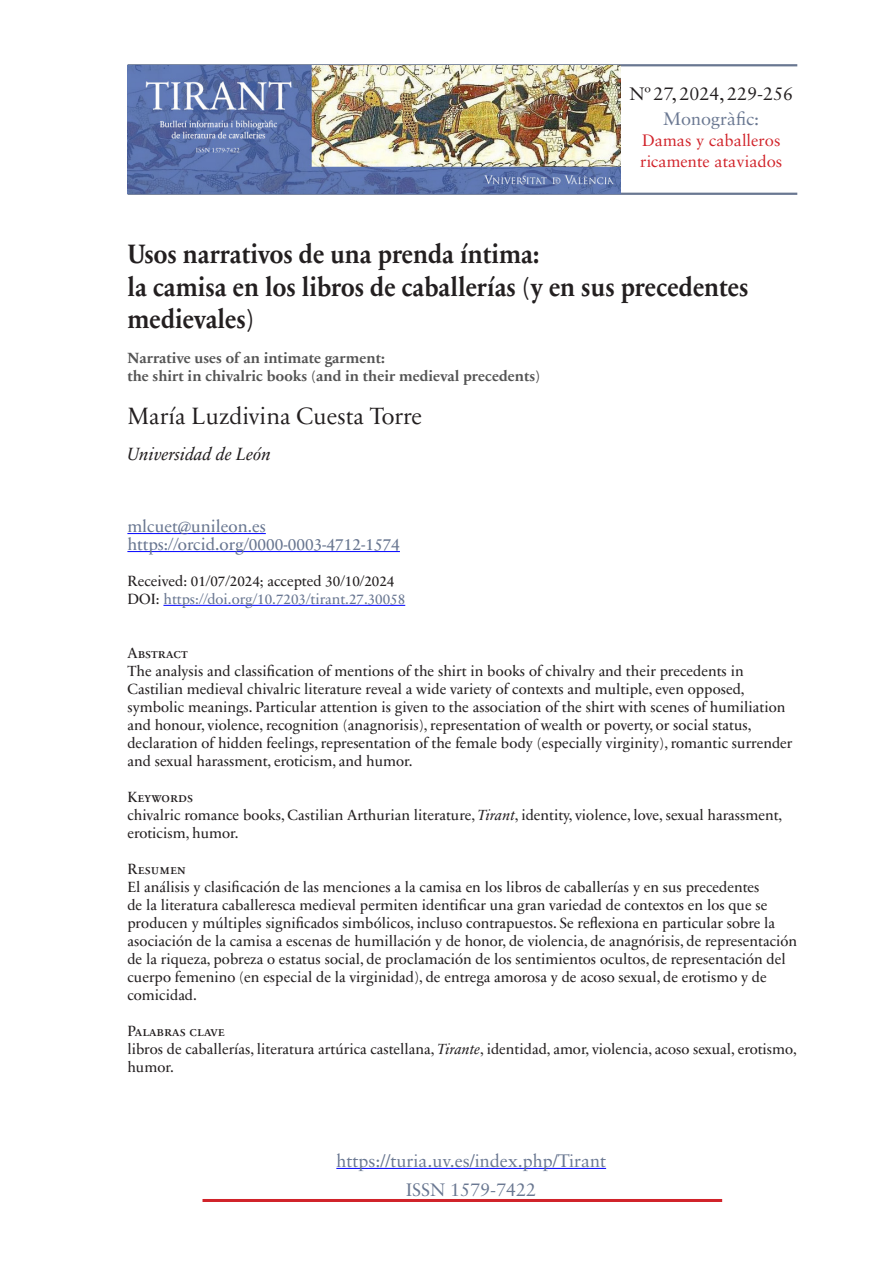
<style>
.page{position:relative;width:893px;height:1263px;background:#fff}
.page>*{position:absolute;margin:0;border:0;box-sizing:border-box;transform-origin:0 0}
.Títol_article_TIRANT{font:700 27px/32.4px "Sabon Next LT Pro";color:#231f20;scale:.9 1}
.Nom_autor_TIRANT{font:24px "Sabon Next LT Pro Display";color:#231f20}
.t1{font:18px/29.5px "Sabon LT Pro";color:#697791;text-align:center}
.Nom_institució_TIRANT{font:italic 18px "Sabon Next LT Pro";color:#231f20}
.t2{font:18px "Sabon LT Pro";color:#231f20}
.Mail_i_Orcid_autor_TIRANT{font:17.25px "Sabon Next LT Pro";color:#697791}
.t3{font:16.5px "Sabon LT Pro";color:#d1232a}
.Párrafo_A___KW_TIRANT{font:15px/18px "Sabon Next LT Pro";color:#231f20}
.A__KW_en_pàgina_2{font:15px/18px "Sabon Next LT Pro";color:#231f20}
.Títol_traduït_TIRANT{font:700 15px "Sabon Next LT Pro";color:#555}
.Rebut_Acceptat_TIRANT{font:15px "Sabon Next LT Pro";color:#697791}
.Rebut_Acceptat_TIRANT-2{font:15px "Sabon Next LT Pro";color:#231f20}
.s1{color:#231f20}
.s2{font-style:italic}
</style>
<div class="page">
<hr style="left:202px;top:1199px;width:520px;height:3px;background:#d1232a">
<hr style="left:128px;top:64px;width:669px;height:2px;background:#697791">
<hr style="left:128px;top:193px;width:669px;height:2px;background:#697791">
<img style="left:128px;top:65px;width:492px;height:128px">
<hr style="left:336px;top:1168px;width:270px;height:1px;background:#00f">
<hr style="left:127px;top:533px;width:139px;height:1px;background:#00f">
<hr style="left:127px;top:551px;width:273px;height:1px;background:#00f">
<hr style="left:163px;top:605px;width:242px;height:1px;background:#00f">
<p class="t2" style="left:630px;top:82px;width:165px">Nº 27, 2024, 229-256</p>
<p class="t1" style="left:663px;top:104px;width:98px">Monogràfic:</p>
<p class="t3" style="left:642px;top:130px;width:140px">Damas y caballeros</p>
<p class="t3" style="left:640px;top:151px;width:144px">ricamente ataviados</p>
<p class="Títol_article_TIRANT" style="left:127px;top:237px;width:459px">Usos narrativos de una prenda íntima:</p>
<p class="Títol_article_TIRANT" style="left:127px;top:269px;width:692px">la camisa en los libros de caballerías (y en sus precedentes medievales)</p>
<p class="Títol_traduït_TIRANT" style="left:127px;top:346px;width:259px">Narrative uses of an intimate garment:</p>
<p class="Títol_traduït_TIRANT" style="left:127px;top:364px;width:414px">the shirt in chivalric books (and in their medieval precedents)</p>
<p class="Nom_autor_TIRANT" style="left:127px;top:397px;width:296px">María Luzdivina Cuesta Torre</p>
<p class="Nom_institució_TIRANT" style="left:127px;top:440px;width:145px">Universidad de León</p>
<p class="Mail_i_Orcid_autor_TIRANT" style="left:127px;top:513px;width:140px">mlcuet@unileon.es</p>
<p class="Mail_i_Orcid_autor_TIRANT" style="left:127px;top:531px;width:274px">https://orcid.org/0000-0003-4712-1574</p>
<p class="Rebut_Acceptat_TIRANT-2" style="left:127px;top:569px;width:269px">Received: 01/07/2024; accepted 30/10/2024</p>
<p class="Rebut_Acceptat_TIRANT" style="left:127px;top:587px;width:279px"><span class="s1">DOI:</span> https://doi.org/10.7203/tirant.27.30058</p>
<p class="Párrafo_A___KW_TIRANT" style="left:127px;top:643px;width:62px">Abstract</p>
<p class="Párrafo_A___KW_TIRANT" style="left:127px;top:661px;width:667px">The analysis and classification of mentions of the shirt in books of chivalry and their precedents in Castilian medieval chivalric literature reveal a wide variety of contexts and multiple, even opposed, symbolic meanings. Particular attention is given to the association of the shirt with scenes of humiliation and honour, violence, recognition (anagnorisis), representation of wealth or poverty, or social status, declaration of hidden feelings, representation of the female body (especially virginity), romantic surrender and sexual harassment, eroticism, and humor.</p>
<p class="Párrafo_A___KW_TIRANT" style="left:127px;top:787px;width:67px">Keywords</p>
<p class="Párrafo_A___KW_TIRANT" style="left:127px;top:805px;width:656px">chivalric romance books, Castilian Arthurian literature, <span class="s2">Tirant</span>, identity, violence, love, sexual harassment, eroticism, humor.</p>
<p class="Párrafo_A___KW_TIRANT" style="left:127px;top:859px;width:60px">Resumen</p>
<p class="A__KW_en_pàgina_2" style="left:127px;top:877px;width:671px">El análisis y clasificación de las menciones a la camisa en los libros de caballerías y en sus precedentes<br>de la literatura caballeresca medieval permiten identificar una gran variedad de contextos en los que se producen y múltiples significados simbólicos, incluso contrapuestos. Se reflexiona en particular sobre la asociación de la camisa a escenas de humillación y de honor, de violencia, de anagnórisis, de representación de la riqueza, pobreza o estatus social, de proclamación de los sentimientos ocultos, de representación del cuerpo femenino (en especial de la virginidad), de entrega amorosa y de acoso sexual, de erotismo y de comicidad.</p>
<p class="Párrafo_A___KW_TIRANT" style="left:127px;top:1021px;width:99px">Palabras clave</p>
<p class="Párrafo_A___KW_TIRANT" style="left:127px;top:1039px;width:671px">libros de caballerías, literatura artúrica castellana, <span class="s2">Tirante</span>, identidad, amor, violencia, acoso sexual, erotismo, humor.</p>
<p class="t1" style="left:336px;top:1145px;width:271px">https://turia.uv.es/index.php/Tirant<br>ISSN 1579-7422</p>
</div>
